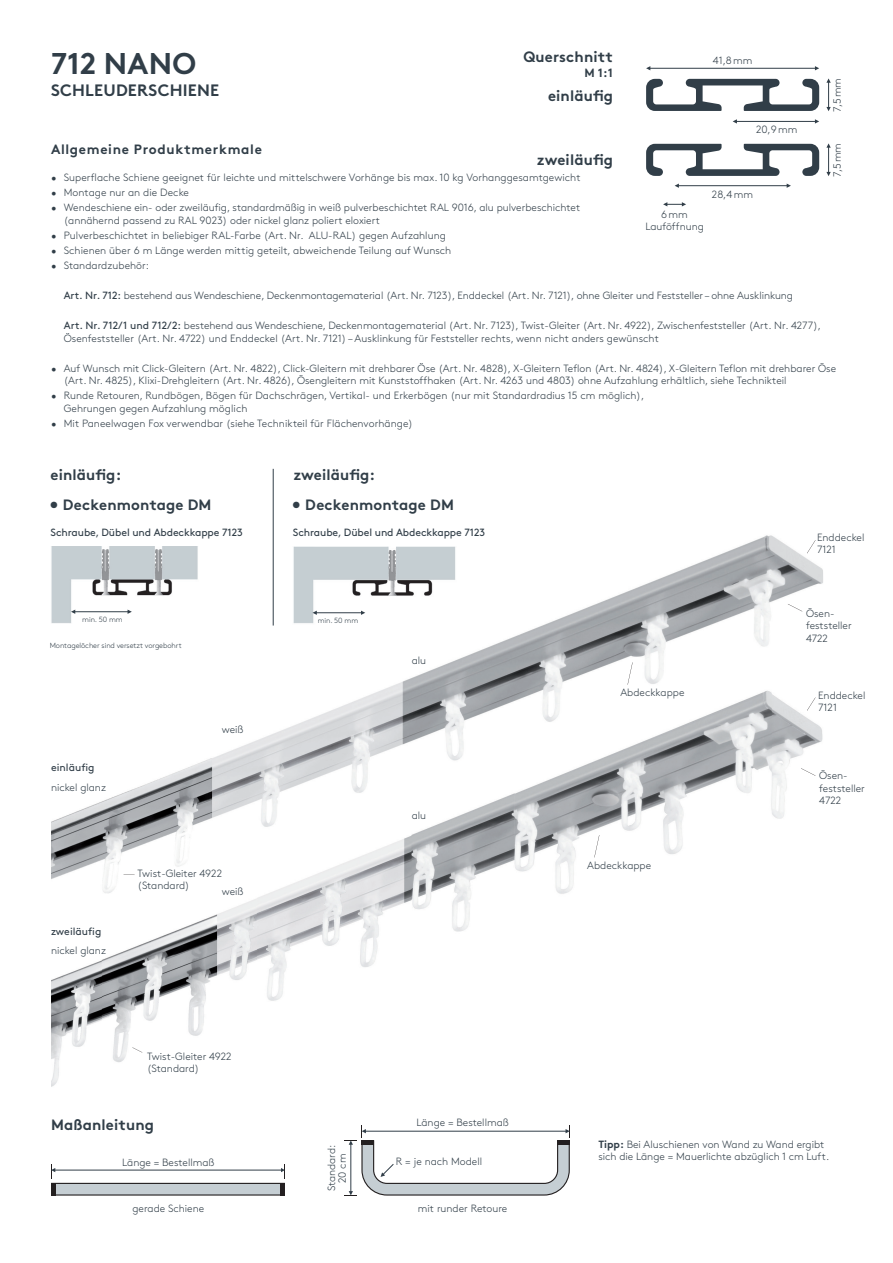
<style>
.page{position:relative;width:893px;height:1263px;background:#fff}
.page>*{position:absolute;margin:0;border:0;box-sizing:border-box;transform-origin:0 0}
.t1{font:700 30px "Brown Pro";letter-spacing:.01em;color:#313e48}
.t2{font:700 16.5px "Brown Pro";letter-spacing:.01em;color:#313e48}
.t3{font:700 15px "Brown Pro";letter-spacing:.01em;color:#313e48}
.t4{font:700 13.5px "Brown Pro";letter-spacing:.05em;color:#313e48}
.t5{font:700 12px "Brown Pro";color:#313e48}
.t6{font:300 10.5px/12.6px "Brown Pro";color:#313e48}
.t7{font:10.5px "Brown Pro";letter-spacing:-.01em;color:#313e48}
.t8{font:300 7.5px "Brown Pro";letter-spacing:-.01em;color:#313e48}
.s1{font-weight:400}
.s2{font-weight:700}
</style>
<div class="page">
<svg style="left:646px;top:79px;width:173px;height:32px"></svg>
<svg style="left:826px;top:78px;width:5px;height:33px"></svg>
<hr style="left:650px;top:68px;width:166px;height:1px;background:#313e48">
<hr style="left:736px;top:121px;width:80px;height:1px;background:#313e48">
<svg style="left:815px;top:66px;width:4px;height:4px"></svg>
<svg style="left:733px;top:119px;width:4px;height:5px"></svg>
<svg style="left:646px;top:144px;width:173px;height:32px"></svg>
<svg style="left:826px;top:143px;width:5px;height:33px"></svg>
<hr style="left:678px;top:185px;width:109px;height:1px;background:#313e48">
<svg style="left:675px;top:184px;width:4px;height:4px"></svg>
<svg style="left:663px;top:202px;width:23px;height:4px"></svg>
<hr style="left:273px;top:469px;width:1px;height:156px;background:#313e48">
<svg style="left:51px;top:1164px;width:4px;height:14px"></svg>
<div style="left:52px;top:1183px;width:232px;height:12px;background:#c5ced3"></div>
<div style="left:51px;top:1183px;width:234px;height:12px;border:1px solid #231f20"></div>
<hr style="left:281px;top:1183px;width:4px;height:12px;background:#231f20">
<hr style="left:54px;top:1170px;width:228px;height:1px;background:#313e48">
<svg style="left:281px;top:1164px;width:4px;height:14px"></svg>
<svg style="left:344px;top:1125px;width:226px;height:71px"></svg>
<hr style="left:361px;top:1140px;width:13px;height:4px;background:#231f20">
<hr style="left:557px;top:1140px;width:13px;height:4px;background:#231f20">
<hr style="left:51px;top:1183px;width:4px;height:12px;background:#231f20">
<img style="left:51px;top:960px;width:51px;height:127px">
<img style="left:257px;top:927px;width:122px;height:74px">
<img style="left:102px;top:927px;width:155px;height:135px">
<img style="left:51px;top:495px;width:772px;height:432px">
<svg style="left:807px;top:540px;width:8px;height:13px"></svg>
<img style="left:788px;top:604px;width:14px;height:7px">
<svg style="left:132px;top:1047px;width:10px;height:5px"></svg>
<img style="left:807px;top:697px;width:8px;height:14px">
<img style="left:801px;top:768px;width:14px;height:8px">
<img style="left:594px;top:835px;width:5px;height:22px">
<img style="left:627px;top:662px;width:6px;height:23px">
<h1 class="t1" style="left:51px;top:39px;width:147px">712 NANO</h1>
<h2 class="t2" style="left:51px;top:77px;width:170px">SCHLEUDERSCHIENE</h2>
<h3 class="t3" style="left:523px;top:45px;width:91px">Querschnitt</h3>
<p class="t5" style="left:584px;top:63px;width:30px">M 1:1</p>
<h3 class="t3" style="left:548px;top:83px;width:66px">einläufig</h3>
<p class="t6" style="left:713px;top:54px;width:41px">41,8 mm</p>
<p class="t6" style="left:756px;top:122px;width:43px">20,9 mm</p>
<p class="t6" style="left:830px;top:112px;width:35px;rotate:-90deg">7,5 mm</p>
<p class="t6" style="left:830px;top:177px;width:35px;rotate:-90deg">7,5 mm</p>
<p class="t4" style="left:51px;top:138px;width:212px">Allgemeine Produktmerkmale</p>
<p class="t6" style="left:51px;top:171px;width:531px">• Superflache Schiene geeignet für leichte und mittelschwere Vorhänge bis max. 10 kg Vorhanggesamtgewicht</p>
<p class="t6" style="left:51px;top:186px;width:140px">• Montage nur an die Decke</p>
<p class="t6" style="left:64px;top:201px;width:518px;text-indent:-13px">• Wendeschiene ein- oder zweiläufig, standardmäßig in weiß pulverbeschichtet RAL 9016, alu pulverbeschichtet (annähernd passend zu RAL 9023) oder nickel glanz poliert eloxiert</p>
<p class="t6" style="left:51px;top:228px;width:396px">• Pulverbeschichtet in beliebiger RAL-Farbe (Art. Nr. ALU-RAL) gegen Aufzahlung</p>
<p class="t6" style="left:51px;top:243px;width:402px">• Schienen über 6 m Länge werden mittig geteilt, abweichende Teilung auf Wunsch</p>
<p class="t6" style="left:51px;top:258px;width:100px">• Standardzubehör:</p>
<p class="t6" style="left:64px;top:288px;width:731px"><span class="s1">Art. Nr. 712:</span> bestehend aus Wendeschiene, Deckenmontagematerial (Art. Nr. 7123), Enddeckel (Art. Nr. 7121), ohne Gleiter und Feststeller – ohne Ausklinkung</p>
<p class="t6" style="left:64px;top:318px;width:759px"><span class="s1">Art. Nr. 712/1 und 712/2:</span> bestehend aus Wendeschiene, Deckenmontagematerial (Art. Nr. 7123), Twist-Gleiter (Art. Nr. 4922), Zwischenfeststeller (Art. Nr. 4277),<br>Ösenfeststeller (Art. Nr. 4722) und Enddeckel (Art. Nr. 7121) – Ausklinkung für Feststeller rechts, wenn nicht anders gewünscht</p>
<p class="t6" style="left:64px;top:361px;width:774px;text-indent:-13px">• Auf Wunsch mit Click-Gleitern (Art. Nr. 4822), Click-Gleitern mit drehbarer Öse (Art. Nr. 4828), X-Gleitern Teflon (Art. Nr. 4824), X-Gleitern Teflon mit drehbarer Öse (Art. Nr. 4825), Klixi-Drehgleitern (Art. Nr. 4826), Ösengleitern mit Kunststoffhaken (Art. Nr. 4263 und 4803) ohne Aufzahlung erhältlich, siehe Technikteil</p>
<p class="t6" style="left:64px;top:388px;width:582px;text-indent:-13px">• Runde Retouren, Rundbögen, Bögen für Dachschrägen, Vertikal- und Erkerbögen (nur mit Standardradius 15 cm möglich),<br>Gehrungen gegen Aufzahlung möglich</p>
<p class="t6" style="left:51px;top:416px;width:363px">• Mit Paneelwagen Fox verwendbar (siehe Technikteil für Flächenvorhänge)</p>
<h3 class="t3" style="left:51px;top:463px;width:72px">einläufig:</h3>
<h3 class="t3" style="left:51px;top:492px;width:162px">● Deckenmontage DM</h3>
<h3 class="t3" style="left:537px;top:148px;width:78px">zweiläufig</h3>
<p class="t6" style="left:712px;top:188px;width:42px">28,4 mm</p>
<p class="t6" style="left:645px;top:207px;width:60px;line-height:12px;text-align:center">6 mm<br>Lauföffnung</p>
<h3 class="t3" style="left:293px;top:463px;width:83px">zweiläufig:</h3>
<h3 class="t3" style="left:293px;top:492px;width:162px">● Deckenmontage DM</h3>
<p class="t7" style="left:51px;top:525px;width:194px">Schraube, Dübel und Abdeckkappe 7123</p>
<p class="t8" style="left:82px;top:613px;width:42px">min. 50 mm</p>
<p class="t8" style="left:50px;top:640px;width:133px">Montagelöcher sind versetzt vorgebohrt</p>
<p class="t7" style="left:51px;top:759px;width:45px">einläufig</p>
<p class="t6" style="left:51px;top:781px;width:56px">nickel glanz</p>
<p class="t6" style="left:222px;top:722px;width:23px">weiß</p>
<p class="t7" style="left:51px;top:923px;width:52px">zweiläufig</p>
<p class="t6" style="left:51px;top:943px;width:56px">nickel glanz</p>
<p class="t6" style="left:138px;top:866px;width:86px;line-height:12px">Twist-Gleiter 4922 (Standard)</p>
<p class="t6" style="left:222px;top:884px;width:23px">weiß</p>
<p class="t6" style="left:147px;top:1050px;width:86px;line-height:12px">Twist-Gleiter 4922 (Standard)</p>
<h3 class="t3" style="left:51px;top:1112px;width:104px">Maßanleitung</h3>
<p class="t6" style="left:122px;top:1155px;width:94px">Länge = Bestellmaß</p>
<p class="t6" style="left:133px;top:1201px;width:73px">gerade Schiene</p>
<p class="t7" style="left:293px;top:525px;width:194px">Schraube, Dübel und Abdeckkappe 7123</p>
<p class="t8" style="left:318px;top:614px;width:42px">min. 50 mm</p>
<p class="t6" style="left:412px;top:653px;width:16px">alu</p>
<p class="t6" style="left:412px;top:809px;width:16px">alu</p>
<p class="t6" style="left:416px;top:1115px;width:94px">Länge = Bestellmaß</p>
<p class="t6" style="left:326px;top:1191px;width:48px;line-height:10.5px;text-align:center;rotate:-90deg">Standard:<br>20 cm</p>
<p class="t6" style="left:396px;top:1154px;width:88px">R = je nach Modell</p>
<p class="t6" style="left:418px;top:1201px;width:91px">mit runder Retoure</p>
<p class="t6" style="left:817px;top:530px;width:49px">Enddeckel<br>7121</p>
<p class="t6" style="left:620px;top:685px;width:66px">Abdeckkappe</p>
<p class="t6" style="left:587px;top:858px;width:66px">Abdeckkappe</p>
<p class="t6" style="left:806px;top:606px;width:47px">Ösen&shy;feststeller<br>4722</p>
<p class="t6" style="left:818px;top:688px;width:49px">Enddeckel<br>7121</p>
<p class="t6" style="left:819px;top:768px;width:47px">Ösen&shy;feststeller<br>4722</p>
<p class="t6" style="left:598px;top:1137px;width:232px;line-height:12px"><span class="s2">Tipp:</span> Bei Aluschienen von Wand zu Wand ergibt sich die Länge = Mauerlichte abzüglich 1 cm Luft.</p>
</div>
